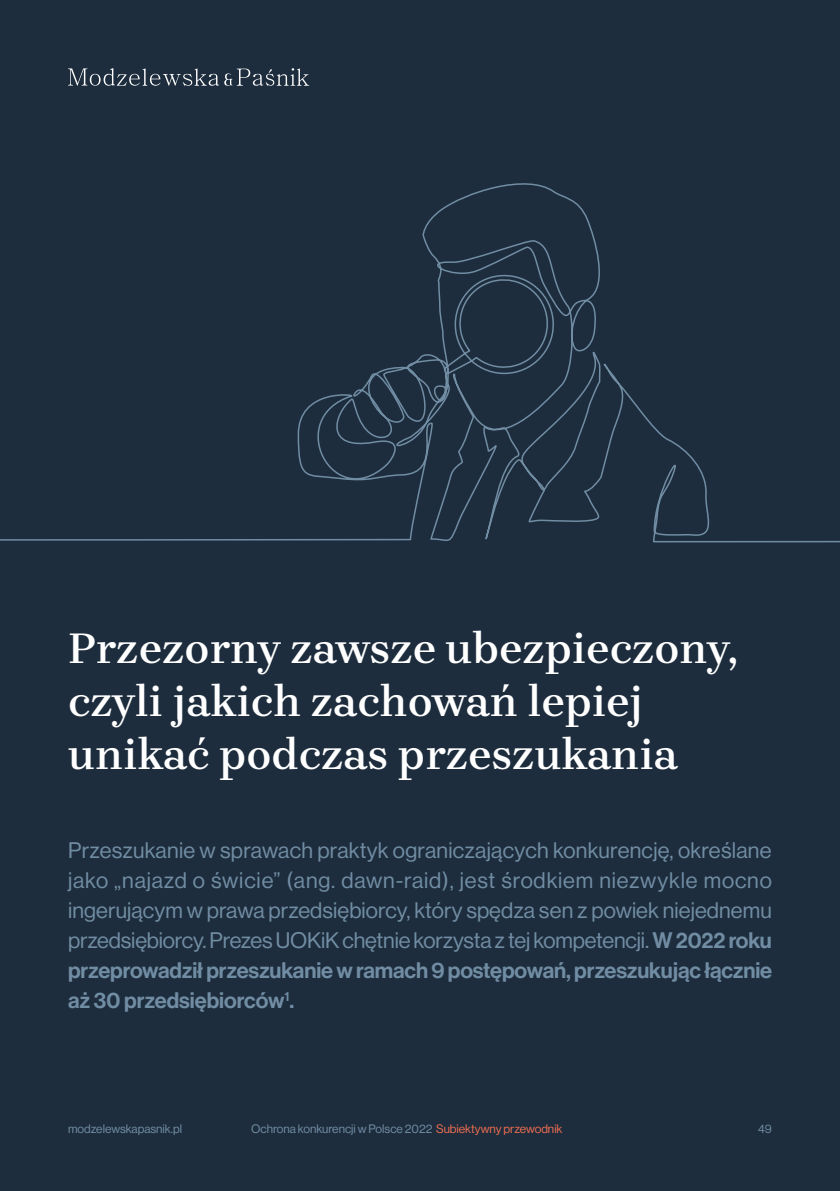
<style>
.page{position:relative;width:840px;height:1191px;background:#fff}
.page>*{position:absolute;margin:0;border:0;box-sizing:border-box;transform-origin:0 0}
.t1{font:600 44px/52.8px "Brygada 1918";color:#fff}
.t2{font:22px/30px "Neue Haas Display";letter-spacing:-.005em;color:#718da3;text-align:justify}
.t3{font:22px/30px "Neue Haas Display Mediu";letter-spacing:-.005em;color:#718da3}
.t4{font:12px "Neue Haas Display";color:#718da3}
.s1{font-family:"Neue Haas Display Mediu"}
.s2{color:#ed6d51}
</style>
<div class="page">
<div style="left:0;top:0;width:839px;height:1191px;background:#1d2d3d"></div>
<svg style="left:68px;top:68px;width:241px;height:18px"></svg>
<svg style="left:0;top:183px;width:839px;height:360px"></svg>
<h1 class="t1" style="left:68px;top:626px;width:670px">Przezorny zawsze ubezpieczony, czyli jakich zachowań lepiej unikać podczas przeszukania</h1>
<p class="t2" style="left:68px;top:835px;width:705px">Przeszukanie w sprawach praktyk ograniczających konkurencję, określane jako „najazd o świcie” (ang. dawn-raid), jest środkiem niezwykle mocno ingerującym w prawa przedsiębiorcy, który spędza sen z powiek niejednemu przedsiębiorcy. Prezes UOKiK chętnie korzysta z tej kompetencji. <span class="s1">W 2022 roku</span></p>
<p class="t3" style="left:68px;top:955px;width:705px">przeprowadził przeszukanie w ramach 9 postępowań, przeszukując łącznie aż 30 przedsiębiorców<sup>1</sup>.</p>
<p class="t4" style="left:68px;top:1121px;width:115px">modzelewskapasnik.pl</p>
<p class="t4" style="left:251px;top:1121px;width:313px">Ochrona konkurencji w Polsce 2022 <span class="s2">Subiektywny przewodnik</span></p>
<p class="t4" style="left:757px;top:1121px;width:15px">49</p>
</div>
